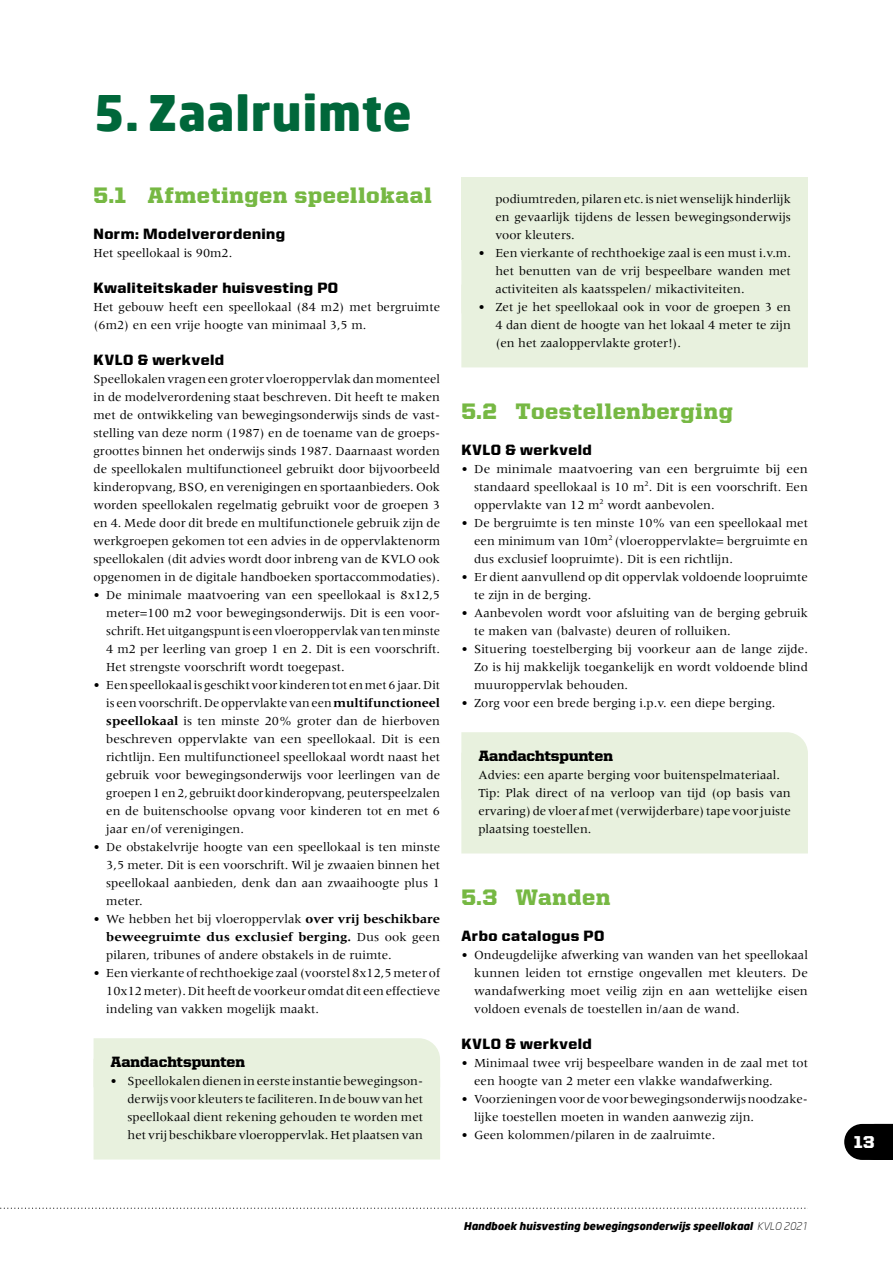
<style>
.page{position:relative;width:893px;height:1263px;background:#fff}
.page>*{position:absolute;margin:0;border:0;box-sizing:border-box;transform-origin:0 0}
.t1{font:900 48px "Neo Sans";letter-spacing:.015em;color:#00673a}
.t2{font:900 22.5px "United Serif Reg";letter-spacing:.03em;color:#76b843}
.t3{font:900 17.25px "United Sans Reg";color:#fff}
.t4{font:900 15px "United Sans Reg";letter-spacing:.03em;color:#000}
.t5{font:900 15px "United Serif Reg";color:#000}
.t6{font:12.75px/18px "Meridien LT Std";color:#000;text-align:justify}
.t7{font:italic 900 10.5px "Neo Sans";color:#000}
.s1{font-weight:700}
.s2{font-weight:300}
</style>
<div class="page">
<div style="left:94px;top:1038px;width:346px;height:121px;background:#e8f1de"></div>
<div style="left:461px;top:177px;width:347px;height:82px;background:#e8f1de"></div>
<div style="left:461px;top:259px;width:347px;height:108px;background:#e8f1de"></div>
<div style="left:461px;top:732px;width:347px;height:121px;background:#e8f1de"></div>
<svg style="left:844px;top:1124px;width:49px;height:36px;background:#151515"></svg>
<svg style="left:0;top:1207px;width:808px;height:2px"></svg>
<h1 class="t1" style="left:94px;top:81px;width:320px">5. Zaalruimte</h1>
<h2 class="t2" style="left:94px;top:182px;width:340px">5.1 Afmetingen speellokaal</h2>
<p class="t4" style="left:94px;top:225px;width:193px">Norm: Modelverordening</p>
<p class="t6" style="left:94px;top:243px;width:140px">Het speellokaal is 90m2.</p>
<p class="t4" style="left:94px;top:279px;width:246px">Kwaliteitskader huisvesting PO</p>
<p class="t6" style="left:94px;top:297px;width:348px">Het gebouw heeft een speellokaal (84 m2) met bergruimte (6m2) en een vrije hoogte van minimaal 3,5 m.</p>
<p class="t4" style="left:94px;top:351px;width:132px">KVLO &amp; werkveld</p>
<p class="t6" style="left:94px;top:369px;width:348px">Speellokalen vragen een groter vloeroppervlak dan momenteel in de modelverordening staat beschreven. Dit heeft te maken met de ontwikkeling van bewegingsonderwijs sinds de vast&shy;stelling van deze norm (1987) en de toename van de groeps&shy;groottes binnen het onderwijs sinds 1987. Daarnaast worden de speellokalen multifunctioneel gebruikt door bijvoorbeeld kinderopvang, BSO, en verenigingen en sportaanbieders. Ook worden speellokalen regelmatig gebruikt voor de groepen 3 en 4. Mede door dit brede en multifunctionele gebruik zijn de werkgroepen gekomen tot een advies in de oppervlaktenorm speellokalen (dit advies wordt door inbreng van de KVLO ook opgenomen in de digitale handboeken sportaccommodaties).</p>
<p class="t6" style="left:106px;top:585px;width:335px;text-indent:-13px">• De minimale maatvoering van een speellokaal is 8x12,5 meter=100 m2 voor bewegingsonderwijs. Dit is een voor&shy;schrift. Het uitgangspunt is een vloeroppervlak van ten minste 4 m2 per leerling van groep 1 en 2. Dit is een voorschrift.<br>Het strengste voorschrift wordt toegepast.</p>
<p class="t6" style="left:106px;top:675px;width:335px;text-indent:-13px">• Een speellokaal is geschikt voor kinderen tot en met 6 jaar. Dit is een voorschrift. De oppervlakte van een <span class="s1">multifunctioneel speellokaal</span> is ten minste 20% groter dan de hierboven beschreven oppervlakte van een speellokaal. Dit is een richtlijn. Een multifunctioneel speellokaal wordt naast het gebruik voor bewegingsonderwijs voor leerlingen van de groepen 1 en 2, gebruikt door kinderopvang, peuterspeelzalen en de buitenschoolse opvang voor kinderen tot en met 6 jaar en/of verenigingen.</p>
<p class="t6" style="left:106px;top:837px;width:335px;text-indent:-13px">• De obstakelvrije hoogte van een speellokaal is ten minste 3,5 meter. Dit is een voorschrift. Wil je zwaaien binnen het speellokaal aanbieden, denk dan aan zwaaihoogte plus 1 meter.</p>
<p class="t6" style="left:106px;top:909px;width:335px;text-indent:-13px">• We hebben het bij vloeroppervlak <span class="s1">over vrij beschikbare beweegruimte dus exclusief berging.</span> Dus ook geen pilaren, tribunes of andere obstakels in de ruimte.</p>
<p class="t6" style="left:106px;top:963px;width:335px;text-indent:-13px">• Een vierkante of rechthoekige zaal (voorstel 8x12,5 meter of 10x12 meter). Dit heeft de voorkeur omdat dit een effectieve indeling van vakken mogelijk maakt.</p>
<p class="t5" style="left:111px;top:1053px;width:136px">Aandachtspunten</p>
<p class="t6" style="left:128px;top:1071px;width:297px;text-indent:-17px">• Speellokalen dienen in eerste instantie bewegingson&shy;derwijs voor kleuters te faciliteren. In de bouw van het speellokaal dient rekening gehouden te worden met het vrij beschikbare vloeroppervlak. Het plaatsen van</p>
<p class="t6" style="left:495px;top:189px;width:297px">podiumtreden, pilaren etc. is niet wenselijk hinderlijk en gevaarlijk tijdens de lessen bewegingsonderwijs voor kleuters.</p>
<p class="t6" style="left:495px;top:243px;width:297px;text-indent:-17px">• Een vierkante of rechthoekige zaal is een must i.v.m. het benutten van de vrij bespeelbare wanden met activiteiten als kaatsspelen/ mikactiviteiten.</p>
<p class="t6" style="left:495px;top:297px;width:297px;text-indent:-17px">• Zet je het speellokaal ook in voor de groepen 3 en 4 dan dient de hoogte van het lokaal 4 meter te zijn (en het zaaloppervlakte groter!).</p>
<h2 class="t2" style="left:461px;top:398px;width:273px">5.2 Toestellenberging</h2>
<p class="t4" style="left:461px;top:441px;width:132px">KVLO &amp; werkveld</p>
<p class="t6" style="left:474px;top:459px;width:335px;text-indent:-13px">• De minimale maatvoering van een bergruimte bij een standaard speellokaal is 10 m<sup>2</sup>. Dit is een voorschrift. Een oppervlakte van 12 m<sup>2</sup> wordt aanbevolen.</p>
<p class="t6" style="left:474px;top:513px;width:335px;text-indent:-13px">• De bergruimte is ten minste 10% van een speellokaal met een minimum van 10m<sup>2</sup> (vloeroppervlakte= bergruimte en dus exclusief loopruimte). Dit is een richtlijn.</p>
<p class="t6" style="left:474px;top:567px;width:335px;text-indent:-13px">• Er dient aanvullend op dit oppervlak voldoende loopruimte te zijn in de berging.</p>
<p class="t6" style="left:474px;top:603px;width:335px;text-indent:-13px">• Aanbevolen wordt voor afsluiting van de berging gebruik te maken van (balvaste) deuren of rolluiken.</p>
<p class="t6" style="left:474px;top:639px;width:335px;text-indent:-13px">• Situering toestelberging bij voorkeur aan de lange zijde.<br>Zo is hij makkelijk toegankelijk en wordt voldoende blind muuroppervlak behouden.</p>
<p class="t6" style="left:461px;top:693px;width:316px">• Zorg voor een brede berging i.p.v. een diepe berging.</p>
<p class="t5" style="left:478px;top:747px;width:136px">Aandachtspunten</p>
<p class="t6" style="left:478px;top:765px;width:314px;text-align:left">Advies: een aparte berging voor buitenspelmateriaal.<br>Tip: Plak direct of na verloop van tijd (op basis van ervaring) de vloer af met (verwijderbare) tape voor juiste plaatsing toestellen.</p>
<h2 class="t2" style="left:461px;top:884px;width:151px">5.3 Wanden</h2>
<p class="t4" style="left:461px;top:927px;width:145px">Arbo catalogus PO</p>
<p class="t6" style="left:474px;top:945px;width:335px;text-indent:-13px">• Ondeugdelijke afwerking van wanden van het speellokaal kunnen leiden tot ernstige ongevallen met kleuters. De wandafwerking moet veilig zijn en aan wettelijke eisen voldoen evenals de toestellen in/aan de wand.</p>
<p class="t4" style="left:461px;top:1035px;width:132px">KVLO &amp; werkveld</p>
<p class="t6" style="left:474px;top:1053px;width:335px;text-indent:-13px">• Minimaal twee vrij bespeelbare wanden in de zaal met tot een hoogte van 2 meter een vlakke wandafwerking.</p>
<p class="t6" style="left:474px;top:1089px;width:335px;text-indent:-13px">• Voorzieningen voor de voor bewegingsonderwijs noodzake&shy;lijke toestellen moeten in wanden aanwezig zijn.</p>
<p class="t6" style="left:461px;top:1125px;width:255px">• Geen kolommen/pilaren in de zaalruimte.</p>
<p class="t7" style="left:464px;top:1219px;width:346px">Handboek huisvesting bewegingsonderwijs speellokaal <span class="s2">KVLO 2021</span></p>
<h3 class="t3" style="left:854px;top:1133px;width:23px">13</h3>
</div>
